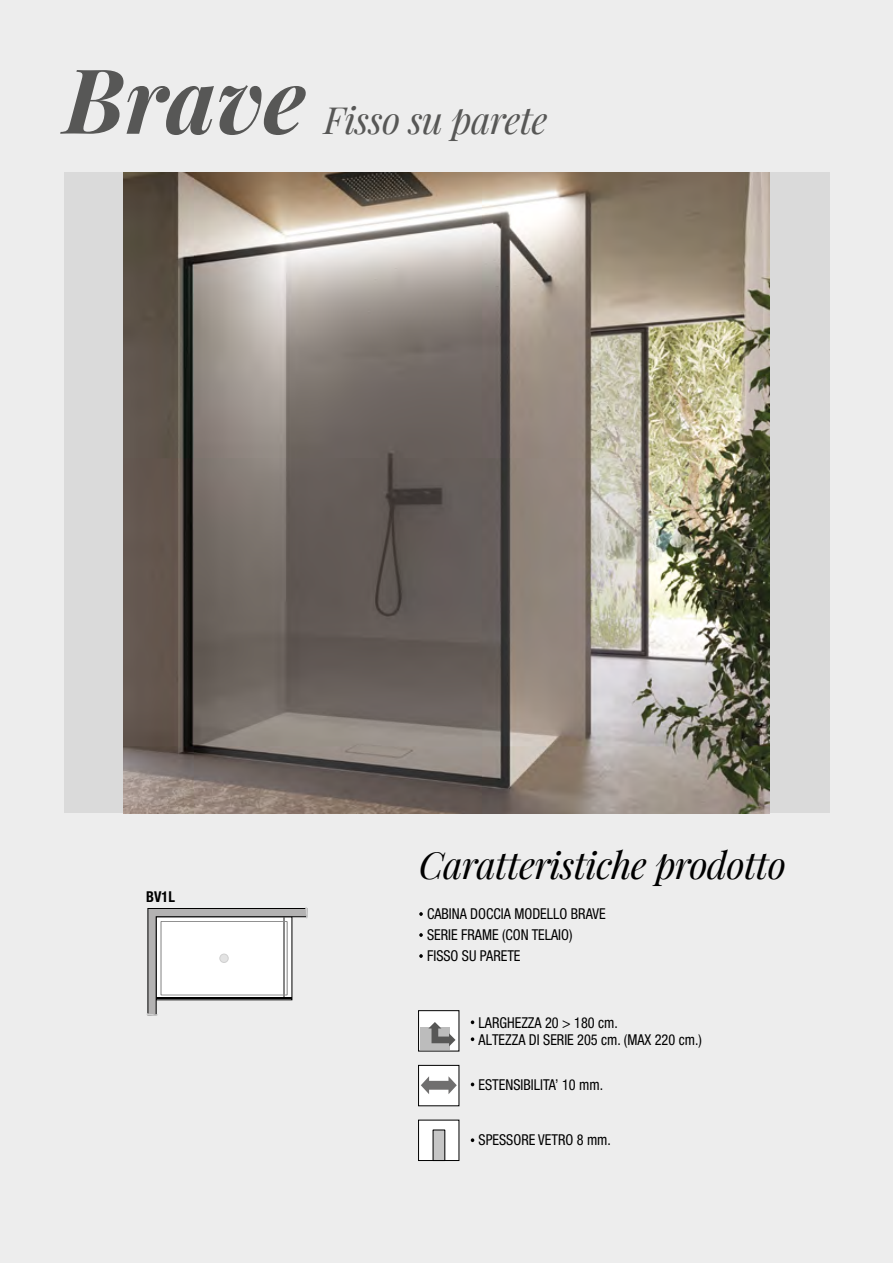
<style>
.page{position:relative;width:893px;height:1263px;background:#ededed}
.page>*{position:absolute;margin:0;border:0;box-sizing:border-box;transform-origin:0 0}
.t1{font:italic 700 90px "Playfair Display";color:#575756}
.t2{font:italic 37.5px "Playfair Display";letter-spacing:-.02em;color:#000}
.t3{font:italic 37.5px "Playfair Display";letter-spacing:-.02em;color:#575756}
.t4{font:15px/21px "Helvetica Roman Condensed";color:#000;scale:.95 1}
.t5{font:700 condensed 15px "Helvetica Neue LT Std";color:#000;scale:.95 1}
</style>
<div class="page">
<div style="left:64px;top:172px;width:765px;height:641px;background:#dadada"></div>
<img style="left:123px;top:172px;width:646px;height:641px">
<svg style="left:419px;top:912px;width:4px;height:4px"></svg>
<svg style="left:419px;top:933px;width:4px;height:4px"></svg>
<svg style="left:419px;top:954px;width:4px;height:4px"></svg>
<div style="left:419px;top:1065px;width:40px;height:41px;background:#fff"></div>
<div style="left:418px;top:1065px;width:41px;height:41px;border:1px solid #000"></div>
<svg style="left:471px;top:1020px;width:3px;height:4px"></svg>
<svg style="left:471px;top:1037px;width:3px;height:4px"></svg>
<svg style="left:421px;top:1076px;width:36px;height:18px"></svg>
<div style="left:419px;top:1011px;width:40px;height:40px;background:#fff"></div>
<div style="left:418px;top:1010px;width:41px;height:41px;border:1px solid #000"></div>
<div style="left:420px;top:1027px;width:30px;height:22px;background:#bcbcbc"></div>
<svg style="left:428px;top:1022px;width:27px;height:24px"></svg>
<svg style="left:471px;top:1082px;width:3px;height:4px"></svg>
<svg style="left:471px;top:1138px;width:3px;height:4px"></svg>
<div style="left:419px;top:1120px;width:40px;height:40px;background:#fff"></div>
<div style="left:418px;top:1120px;width:41px;height:41px;border:1px solid #000"></div>
<div style="left:433px;top:1130px;width:12px;height:30px;background:#c6c6c6"></div>
<svg style="left:146px;top:907px;width:162px;height:109px"></svg>
<h1 class="t1" style="left:64px;top:38px;width:243px">Brave</h1>
<h2 class="t3" style="left:324px;top:91px;width:225px">Fisso su parete</h2>
<p class="t5" style="left:146px;top:887px;width:32px">BV1L</p>
<h2 class="t2" style="left:419px;top:835px;width:369px">Caratteristiche prodotto</h2>
<p class="t4" style="left:427px;top:903px;width:190px">CABINA DOCCIA MODELLO BRAVE<br>SERIE FRAME (CON TELAIO)<br>FISSO SU PARETE</p>
<p class="t4" style="left:479px;top:1013px;width:237px;line-height:17px">LARGHEZZA 20 &gt; 180 cm.<br>ALTEZZA DI SERIE 205 cm. (MAX 220 cm.)</p>
<p class="t4" style="left:479px;top:1074px;width:133px">ESTENSIBILITA’ 10 mm.</p>
<p class="t4" style="left:479px;top:1129px;width:141px">SPESSORE VETRO 8 mm.</p>
</div>
